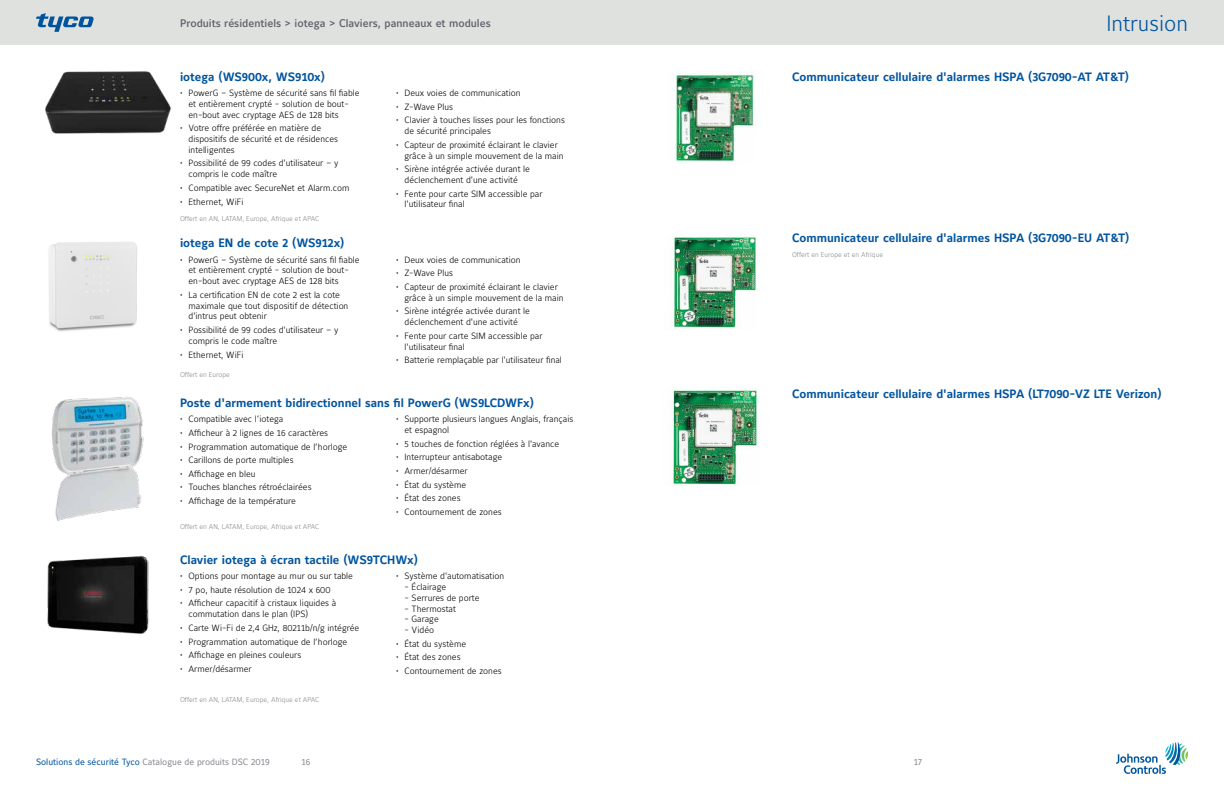
<style>
.page{position:relative;width:1224px;height:792px;background:#fff}
.page>*{position:absolute;margin:0;border:0;box-sizing:border-box;transform-origin:0 0}
.t1{font:300 22px "Maurea Jci Lf ML";color:#00549e}
.t2{font:700 12px "Maurea Jci Lf ML";color:#00549e}
.t3{font:500 11px "Maurea Jci Lf ML";color:#5f636a}
.t4{font:300 9px/10.8px "Maurea Jci Lf ML";color:#000}
.t5{font:9px "Maurea Jci Lf ML";color:#878a8f}
.t6{font:300 7px "Maurea Jci Lf ML";color:#878a8f}
.s1{color:#00549e}
</style>
<div class="page">
<svg style="left:1116px;top:742px;width:72px;height:32px"></svg>
<div style="left:612px;top:0;width:612px;height:45px;background:#dfe1df"></div>
<div style="left:0;top:0;width:612px;height:45px;background:#dfe1df"></div>
<svg style="left:36px;top:13px;width:58px;height:19px"></svg>
<img style="left:45px;top:71px;width:126px;height:63px">
<img style="left:52px;top:396px;width:92px;height:125px">
<img style="left:47px;top:555px;width:102px;height:79px">
<img style="left:48px;top:242px;width:89px;height:90px">
<img style="left:676px;top:72px;width:80px;height:90px">
<img style="left:670px;top:235px;width:86px;height:94px">
<img style="left:669px;top:388px;width:88px;height:97px">
<p class="t3" style="left:180px;top:16px;width:312px">Produits résidentiels &gt; iotega &gt; Claviers, panneaux et modules</p>
<h2 class="t2" style="left:180px;top:69px;width:147px">iotega (WS900x, WS910x)</h2>
<p class="t4" style="left:189px;top:87px;width:173px;text-indent:-9px">• PowerG – Système de sécurité sans fil fiable et entièrement crypté - solution de bout&shy;en-bout avec cryptage AES de 128 bits</p>
<p class="t4" style="left:189px;top:123px;width:151px;text-indent:-9px">• Votre offre préférée en matière de dispositifs de sécurité et de résidences intelligentes</p>
<p class="t4" style="left:189px;top:158px;width:151px;text-indent:-9px">• Possibilité de 99 codes d'utilisateur – y compris le code maître</p>
<p class="t4" style="left:180px;top:182px;width:171px">• Compatible avec SecureNet et Alarm.com</p>
<p class="t4" style="left:180px;top:196px;width:65px">• Ethernet, WiFi</p>
<p class="t6" style="left:180px;top:214px;width:141px">Offert en AN, LATAM, Europe, Afrique et APAC</p>
<h2 class="t2" style="left:180px;top:236px;width:166px">iotega EN de cote 2 (WS912x)</h2>
<p class="t4" style="left:189px;top:254px;width:173px;text-indent:-9px">• PowerG – Système de sécurité sans fil fiable et entièrement crypté - solution de bout&shy;en-bout avec cryptage AES de 128 bits</p>
<p class="t4" style="left:189px;top:289px;width:161px;text-indent:-9px">• La certification EN de cote 2 est la cote maximale que tout dispositif de détection d'intrus peut obtenir</p>
<p class="t4" style="left:189px;top:324px;width:151px;text-indent:-9px">• Possibilité de 99 codes d'utilisateur – y compris le code maître</p>
<p class="t4" style="left:180px;top:349px;width:65px">• Ethernet, WiFi</p>
<p class="t6" style="left:180px;top:370px;width:51px">Offert en Europe</p>
<p class="t4" style="left:396px;top:87px;width:126px">• Deux voies de communication</p>
<p class="t4" style="left:396px;top:101px;width:59px">• Z-Wave Plus</p>
<p class="t4" style="left:405px;top:115px;width:162px;text-indent:-9px">• Clavier à touches lisses pour les fonctions de sécurité principales</p>
<p class="t4" style="left:405px;top:139px;width:161px;text-indent:-9px">• Capteur de proximité éclairant le clavier grâce à un simple mouvement de la main</p>
<p class="t4" style="left:396px;top:163px;width:135px;text-align:center">• Sirène intégrée activée durant le déclenchement d'une activité</p>
<p class="t4" style="left:405px;top:188px;width:139px;text-indent:-9px">• Fente pour carte SIM accessible par l'utilisateur final</p>
<p class="t4" style="left:396px;top:254px;width:126px">• Deux voies de communication</p>
<p class="t4" style="left:396px;top:268px;width:59px">• Z-Wave Plus</p>
<p class="t4" style="left:405px;top:281px;width:161px;text-indent:-9px">• Capteur de proximité éclairant le clavier grâce à un simple mouvement de la main</p>
<p class="t4" style="left:396px;top:306px;width:135px;text-align:center">• Sirène intégrée activée durant le déclenchement d'une activité</p>
<p class="t4" style="left:405px;top:330px;width:139px;text-indent:-9px">• Fente pour carte SIM accessible par l'utilisateur final</p>
<p class="t4" style="left:396px;top:354px;width:167px">• Batterie remplaçable par l'utilisateur final</p>
<h2 class="t2" style="left:180px;top:396px;width:355px">Poste d'armement bidirectionnel sans fil PowerG (WS9LCDWFx)</h2>
<p class="t4" style="left:180px;top:414px;width:105px">• Compatible avec l’iotega</p>
<p class="t4" style="left:180px;top:427px;width:150px">• Afficheur à 2 lignes de 16 caractères</p>
<p class="t4" style="left:180px;top:441px;width:169px">• Programmation automatique de l’horloge</p>
<p class="t4" style="left:180px;top:454px;width:115px">• Carillons de porte multiples</p>
<p class="t4" style="left:180px;top:468px;width:77px">• Affichage en bleu</p>
<p class="t4" style="left:180px;top:482px;width:133px">• Touches blanches rétroéclairées</p>
<p class="t4" style="left:180px;top:495px;width:117px">• Affichage de la température</p>
<p class="t4" style="left:405px;top:414px;width:170px;text-indent:-9px">• Supporte plusieurs langues Anglais, français et espagnol</p>
<p class="t4" style="left:396px;top:438px;width:165px">• 5 touches de fonction réglées à l'avance</p>
<p class="t4" style="left:396px;top:452px;width:108px">• Interrupteur antisabotage</p>
<p class="t4" style="left:396px;top:465px;width:73px">• Armer/désarmer</p>
<p class="t4" style="left:396px;top:479px;width:72px">• État du système</p>
<p class="t4" style="left:396px;top:492px;width:66px">• État des zones</p>
<p class="t4" style="left:396px;top:506px;width:107px">• Contournement de zones</p>
<h2 class="t2" style="left:180px;top:552px;width:239px">Clavier iotega à écran tactile (WS9TCHWx)</h2>
<p class="t4" style="left:180px;top:570px;width:175px">• Options pour montage au mur ou sur table</p>
<p class="t4" style="left:180px;top:584px;width:152px">• 7 po, haute résolution de 1024 x 600</p>
<p class="t4" style="left:189px;top:598px;width:149px;text-indent:-9px">• Afficheur capacitif à cristaux liquides à commutation dans le plan (IPS)</p>
<p class="t4" style="left:180px;top:622px;width:181px">• Carte Wi-Fi de 2,4 GHz, 80211b/n/g intégrée</p>
<p class="t4" style="left:180px;top:636px;width:169px">• Programmation automatique de l’horloge</p>
<p class="t4" style="left:180px;top:649px;width:123px">• Affichage en pleines couleurs</p>
<p class="t4" style="left:180px;top:663px;width:73px">• Armer/désarmer</p>
<p class="t6" style="left:180px;top:522px;width:141px">Offert en AN, LATAM, Europe, Afrique et APAC</p>
<p class="t4" style="left:396px;top:570px;width:110px">• Système d'automatisation</p>
<p class="t4" style="left:405px;top:581px;width:43px">- Éclairage</p>
<p class="t4" style="left:405px;top:592px;width:77px">- Serrures de porte</p>
<p class="t4" style="left:405px;top:603px;width:53px">- Thermostat</p>
<p class="t4" style="left:405px;top:614px;width:36px">- Garage</p>
<p class="t4" style="left:405px;top:624px;width:31px">- Vidéo</p>
<p class="t4" style="left:396px;top:638px;width:72px">• État du système</p>
<p class="t4" style="left:396px;top:652px;width:66px">• État des zones</p>
<p class="t4" style="left:396px;top:665px;width:107px">• Contournement de zones</p>
<p class="t6" style="left:180px;top:695px;width:141px">Offert en AN, LATAM, Europe, Afrique et APAC</p>
<h1 class="t1" style="left:1106px;top:9px;width:83px">Intrusion</h1>
<h2 class="t2" style="left:792px;top:70px;width:339px">Communicateur cellulaire d'alarmes HSPA (3G7090-AT AT&amp;T)</h2>
<h2 class="t2" style="left:792px;top:230px;width:339px">Communicateur cellulaire d'alarmes HSPA (3G7090-EU AT&amp;T)</h2>
<p class="t6" style="left:792px;top:250px;width:93px">Offert en Europe et en Afrique</p>
<h2 class="t2" style="left:792px;top:387px;width:371px">Communicateur cellulaire d'alarmes HSPA (LT7090-VZ LTE Verizon)</h2>
<p class="t5" style="left:36px;top:756px;width:235px"><span class="s1">Solutions de sécurité Tyco</span> Catalogue de produits DSC 2019</p>
<p class="t5" style="left:302px;top:756px;width:10px">16</p>
<p class="t5" style="left:914px;top:756px;width:10px">17</p>
</div>
